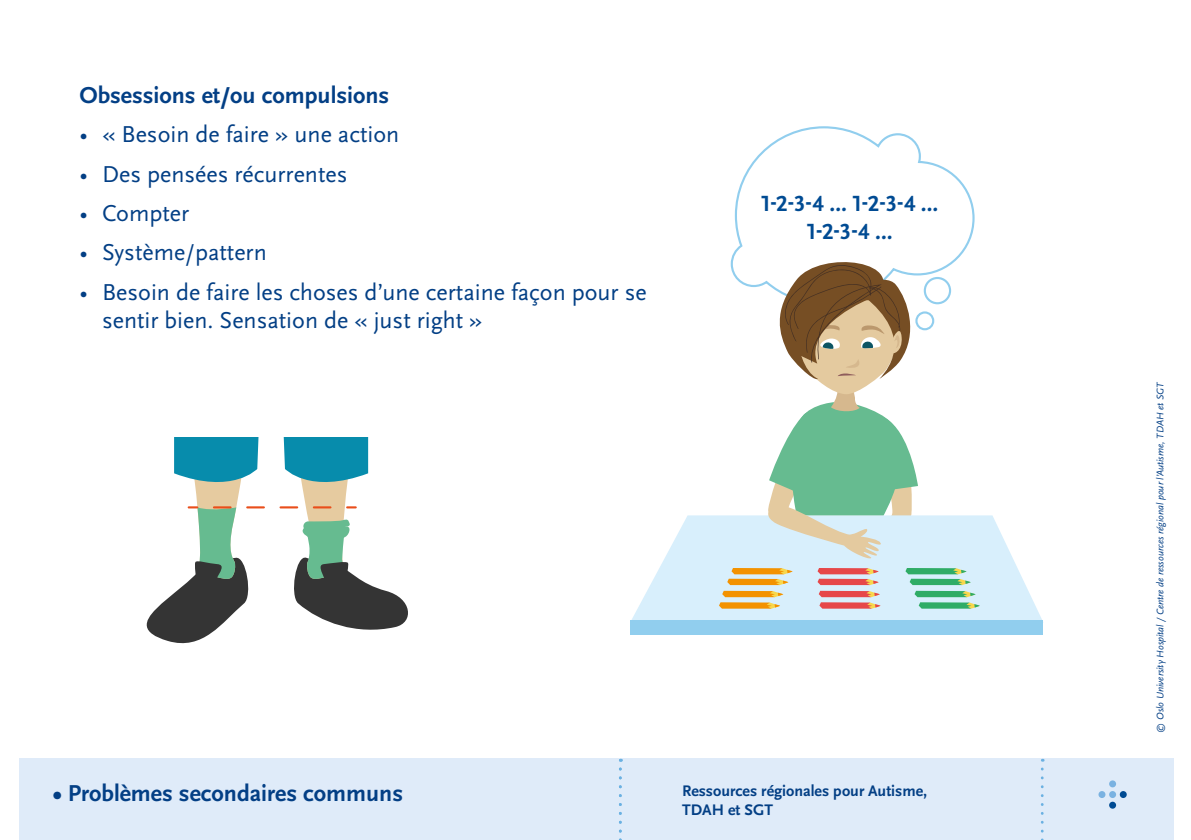
<style>
.page{position:relative;width:1191px;height:840px;background:#fff}
.page>*{position:absolute;margin:0;border:0;box-sizing:border-box;transform-origin:0 0}
.t1{font:24px/28px "Scala Sans OT";color:#033f85}
.Hovedtittel{font:700 24px "Scala Sans OT";color:#033f85}
.mt{font:700 24px "Scala Sans OT";color:#033f85}
.t2{font:700 23px/27.6px "Scala Sans OT";color:#004b93;text-align:center}
.t3{font:700 16px/19.2px "Scala Sans OT";color:#033f85}
.t4{font:italic 10px "Scala Sans OT";color:#033f85}
</style>
<div class="page">
<div style="left:20px;top:757px;width:1154px;height:82px;background:#dfebf9"></div>
<div style="left:1109px;top:780px;width:7px;height:7px;background:#7ab2e1;border-radius:50%"></div>
<svg style="left:1109px;top:790px;width:7px;height:7px"></svg>
<svg style="left:1098px;top:790px;width:7px;height:7px"></svg>
<svg style="left:1119px;top:790px;width:7px;height:7px"></svg>
<div style="left:1109px;top:801px;width:7px;height:7px;background:#004b93;border-radius:50%"></div>
<svg style="left:1040px;top:768px;width:3px;height:72px"></svg>
<svg style="left:619px;top:768px;width:2px;height:72px"></svg>
<svg style="left:734px;top:126px;width:241px;height:123px"></svg>
<svg style="left:631px;top:515px;width:411px;height:105px;fill:#d8effc"></svg>
<div style="left:630px;top:620px;width:413px;height:14px;background:#91ceee"></div>
<svg style="left:719px;top:249px;width:261px;height:367px"></svg>
<div style="left:924px;top:278px;width:26px;height:25px;background:#fff;border-radius:50%"></div>
<div style="left:923px;top:277px;width:28px;height:27px;border:2px solid #91ceee;border-radius:50%"></div>
<svg style="left:916px;top:312px;width:17px;height:17px"></svg>
<div style="left:915px;top:311px;width:19px;height:19px;border:2px solid #91ceee;border-radius:50%"></div>
<svg style="left:146px;top:437px;width:262px;height:207px"></svg>
<p class="mt" style="left:79px;top:81px;width:311px">Obsessions et/ou compulsions</p>
<p class="t1" style="left:79px;top:121px;width:321px">• « Besoin de faire » une action</p>
<p class="t1" style="left:79px;top:160px;width:269px">• Des pensées récurrentes</p>
<p class="t1" style="left:79px;top:199px;width:111px">• Compter</p>
<p class="t1" style="left:79px;top:239px;width:189px">• Système/pattern</p>
<p class="t1" style="left:102px;top:278px;width:546px;text-indent:-23px">• Besoin de faire les choses d’une certaine façon pour se sentir bien. Sensation de « just right »</p>
<p class="t2" style="left:761px;top:190px;width:179px">1-2-3-4 … 1-2-3-4 …<br>1-2-3-4 …</p>
<p class="Hovedtittel" style="left:53px;top:779px;width:351px">• Problèmes secondaires communs</p>
<p class="t3" style="left:682px;top:781px;width:247px">Ressources régionales pour Autisme,<br>TDAH et SGT</p>
<p class="t4" style="left:1154px;top:732px;width:352px;rotate:-90deg">© Oslo University Hospital / Centre de ressources régional pour l’Autisme, TDAH et SGT</p>
</div>
